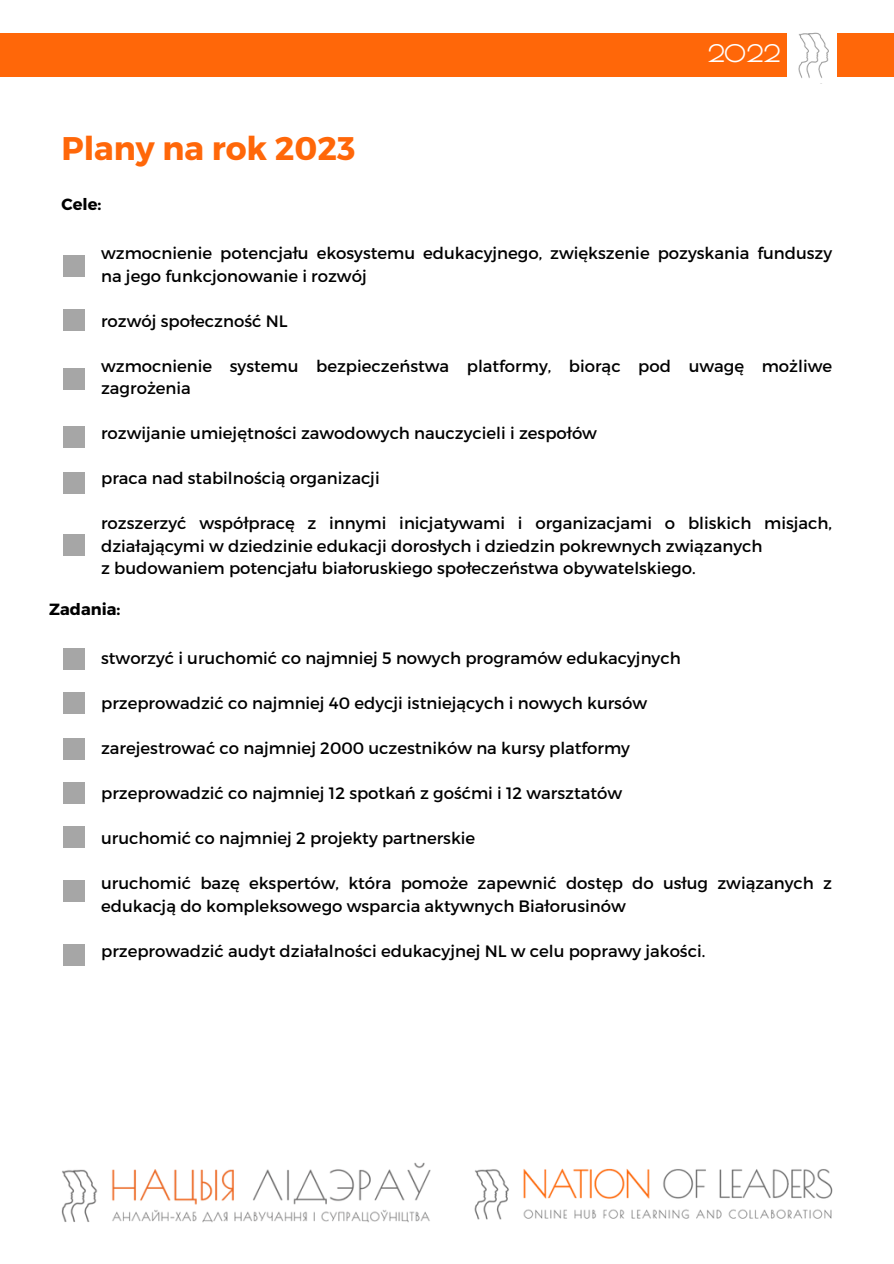
<style>
.page{position:relative;width:894px;height:1264px;background:#fff}
.page>*{position:absolute;margin:0;border:0;box-sizing:border-box;transform-origin:0 0}
.t1{font:700 32.7px "Montserrat";color:#ff6709}
.t2{font:700 23.7px "Poiret One";color:#fff}
.t3{font:16.5px/22.5px "Montserrat";color:#000}
.t4{font:700 16.2px "Montserrat";color:#000}
</style>
<div class="page">
<div style="left:0;top:33px;width:786px;height:44px;background:#ff6709"></div>
<img style="left:798px;top:32px;width:31px;height:46px">
<div style="left:836px;top:33px;width:57px;height:44px;background:#ff6709"></div>
<div style="left:63px;top:255px;width:22px;height:21px;background:#a6a6a6"></div>
<div style="left:63px;top:309px;width:22px;height:22px;background:#a6a6a6"></div>
<div style="left:63px;top:368px;width:22px;height:21px;background:#a6a6a6"></div>
<div style="left:63px;top:426px;width:22px;height:22px;background:#a6a6a6"></div>
<div style="left:63px;top:472px;width:22px;height:21px;background:#a6a6a6"></div>
<div style="left:63px;top:534px;width:22px;height:21px;background:#a6a6a6"></div>
<div style="left:63px;top:648px;width:22px;height:21px;background:#a6a6a6"></div>
<div style="left:63px;top:692px;width:22px;height:21px;background:#a6a6a6"></div>
<div style="left:63px;top:738px;width:22px;height:22px;background:#a6a6a6"></div>
<div style="left:63px;top:782px;width:22px;height:22px;background:#a6a6a6"></div>
<div style="left:63px;top:826px;width:22px;height:22px;background:#a6a6a6"></div>
<div style="left:63px;top:880px;width:22px;height:22px;background:#a6a6a6"></div>
<div style="left:63px;top:944px;width:22px;height:21px;background:#a6a6a6"></div>
<img style="left:474px;top:1168px;width:359px;height:52px">
<img style="left:61px;top:1162px;width:370px;height:61px">
<h2 class="t1" style="left:61px;top:127px;width:295px">Plany na rok 2023</h2>
<p class="t4" style="left:61px;top:194px;width:41px">Cele:</p>
<h1 class="t2" style="left:707px;top:40px;width:74px">2022</h1>
<h3 class="t3" style="left:101px;top:241px;width:732px">wzmocnienie potencjału ekosystemu edukacyjnego, zwiększenie pozyskania funduszy na jego funkcjonowanie i rozwój</h3>
<p class="t3" style="left:101px;top:309px;width:188px">rozwój społeczność NL</p>
<p class="t3" style="left:101px;top:354px;width:732px">wzmocnienie systemu bezpieczeństwa platformy, biorąc pod uwagę możliwe zagrożenia</p>
<p class="t3" style="left:101px;top:421px;width:497px">rozwijanie umiejętności zawodowych nauczycieli i zespołów</p>
<p class="t3" style="left:101px;top:466px;width:280px">praca nad stabilnością organizacji</p>
<p class="t3" style="left:101px;top:511px;width:732px">rozszerzyć współpracę z innymi inicjatywami i organizacjami o bliskich misjach, działającymi w dziedzinie edukacji dorosłych i dziedzin pokrewnych związanych</p>
<p class="t3" style="left:101px;top:556px;width:596px">z budowaniem potencjału białoruskiego społeczeństwa obywatelskiego.</p>
<p class="t4" style="left:49px;top:599px;width:72px">Zadania:</p>
<p class="t3" style="left:101px;top:646px;width:581px">stworzyć i uruchomić co najmniej 5 nowych programów edukacyjnych</p>
<p class="t3" style="left:101px;top:691px;width:547px">przeprowadzić co najmniej 40 edycji istniejących i nowych kursów</p>
<p class="t3" style="left:101px;top:736px;width:530px">zarejestrować co najmniej 2000 uczestników na kursy platformy</p>
<p class="t3" style="left:101px;top:781px;width:522px">przeprowadzić co najmniej 12 spotkań z gośćmi i 12 warsztatów</p>
<p class="t3" style="left:101px;top:826px;width:375px">uruchomić co najmniej 2 projekty partnerskie</p>
<p class="t3" style="left:101px;top:871px;width:732px">uruchomić bazę ekspertów, która pomoże zapewnić dostęp do usług związanych z edukacją do kompleksowego wsparcia aktywnych Białorusinów</p>
<p class="t3" style="left:101px;top:939px;width:605px">przeprowadzić audyt działalności edukacyjnej NL w celu poprawy jakości.</p>
</div>
